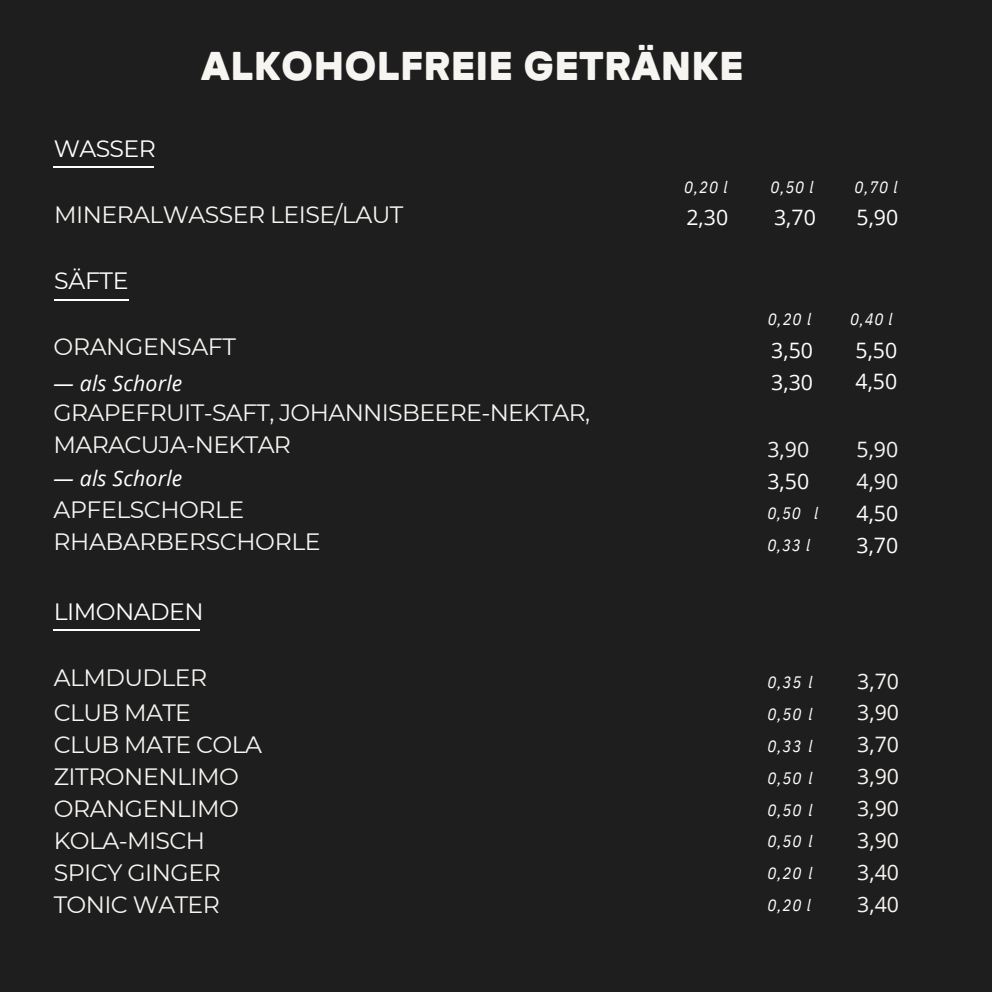
<style>
.page{position:relative;width:992px;height:992px;background:#fff}
.page>*{position:absolute;margin:0;border:0;box-sizing:border-box;transform-origin:0 0}
.t1{font:900 expanded 40.2px "GT Pressura";letter-spacing:.005em;color:#f7f5f1}
.t2{font:23.6px/31.8px "Montserrat";letter-spacing:-.025em;color:#f7f5f1}
.t3{font:23.6px "Montserrat";letter-spacing:-.02em;color:#fff}
.t4{font:21.2px/31.8px "Open Sans";letter-spacing:.005em;color:#f7f5f1;text-align:justify}
.t5{font:21.2px/31.8px "Open Sans";letter-spacing:.005em;color:#fff}
.t6{font:italic 21.2px "Open Sans";letter-spacing:.01em;color:#fff}
.t7{font:italic 16.6px/31.8px "IBM Plex Sans Cond";letter-spacing:.06em;color:#fff}
.s1{color:#fff}
</style>
<div class="page">
<div style="left:0;top:0;width:992px;height:991px;background:#1f1e1f"></div>
<hr style="left:54px;top:630px;width:146px;height:1px;background:#fff">
<hr style="left:54px;top:167px;width:100px;height:1px;background:#fff">
<hr style="left:54px;top:299px;width:75px;height:1px;background:#fff">
<h1 class="t3" style="left:54px;top:134px;width:104px">WASSER</h1>
<h3 class="t1" style="left:201px;top:48px;width:544px">ALKOHOLFREIE GETRÄNKE</h3>
<p class="t7" style="left:684px;top:171px;width:45px">0,20 l</p>
<h3 class="t7" style="left:770px;top:171px;width:44px">0,50 l</h3>
<h2 class="t2" style="left:54px;top:198px;width:350px">MINERALWASSER LEISE/LAUT</h2>
<h2 class="t3" style="left:54px;top:266px;width:76px">SÄFTE</h2>
<p class="t2" style="left:54px;top:331px;width:184px">ORANGENSAFT</p>
<p class="t6" style="left:54px;top:368px;width:130px">— als Schorle</p>
<p class="t2" style="left:54px;top:396px;width:538px">GRAPEFRUIT-SAFT, JOHANNISBEERE-NEKTAR,<br>MARACUJA-NEKTAR</p>
<p class="t6" style="left:54px;top:463px;width:130px">— als Schorle</p>
<p class="t2" style="left:54px;top:494px;width:268px">APFELSCHORLE<br>RHABARBERSCHORLE</p>
<p class="t3" style="left:54px;top:597px;width:152px">LIMONADEN</p>
<p class="t2" style="left:54px;top:659px;width:155px;line-height:35.4px">ALMDUDLER<br>CLUB MATE</p>
<p class="t2" style="left:54px;top:729px;width:210px">CLUB MATE COLA<br>ZITRONENLIMO<br>ORANGENLIMO<br>KOLA-MISCH<br>SPICY GINGER<br>TONIC WATER</p>
<h3 class="t5" style="left:686px;top:201px;width:43px">2,30</h3>
<h3 class="t5" style="left:774px;top:201px;width:43px">3,70</h3>
<p class="t7" style="left:767px;top:303px;width:45px">0,20 l</p>
<h3 class="t5" style="left:771px;top:333px;width:43px">3,50<br>3,30</h3>
<h3 class="t4" style="left:767px;top:433px;width:43px">3,90<br><span class="s1">3,50</span></h3>
<h2 class="t7" style="left:767px;top:497px;width:52px">0,50 l<br>0,33 l</h2>
<h2 class="t7" style="left:767px;top:665px;width:47px;text-align:justify">0,35 l 0,50 l 0,33 l 0,50 l 0,50 l 0,50 l 0,20 l 0,20 l</h2>
<p class="t7" style="left:854px;top:171px;width:45px">0,70 l</p>
<p class="t5" style="left:856px;top:201px;width:43px">5,90</p>
<h2 class="t7" style="left:850px;top:303px;width:44px">0,40 l</h2>
<p class="t5" style="left:855px;top:333px;width:43px">5,50<br>4,50</p>
<h3 class="t4" style="left:856px;top:432px;width:43px">5,90<br>4,90<br><span class="s1">4,50<br>3,70</span></h3>
<h3 class="t4" style="left:857px;top:664px;width:43px">3,70<br>3,90<br>3,70<br>3,90<br>3,90<br>3,90<br>3,40<br>3,40</h3>
</div>
